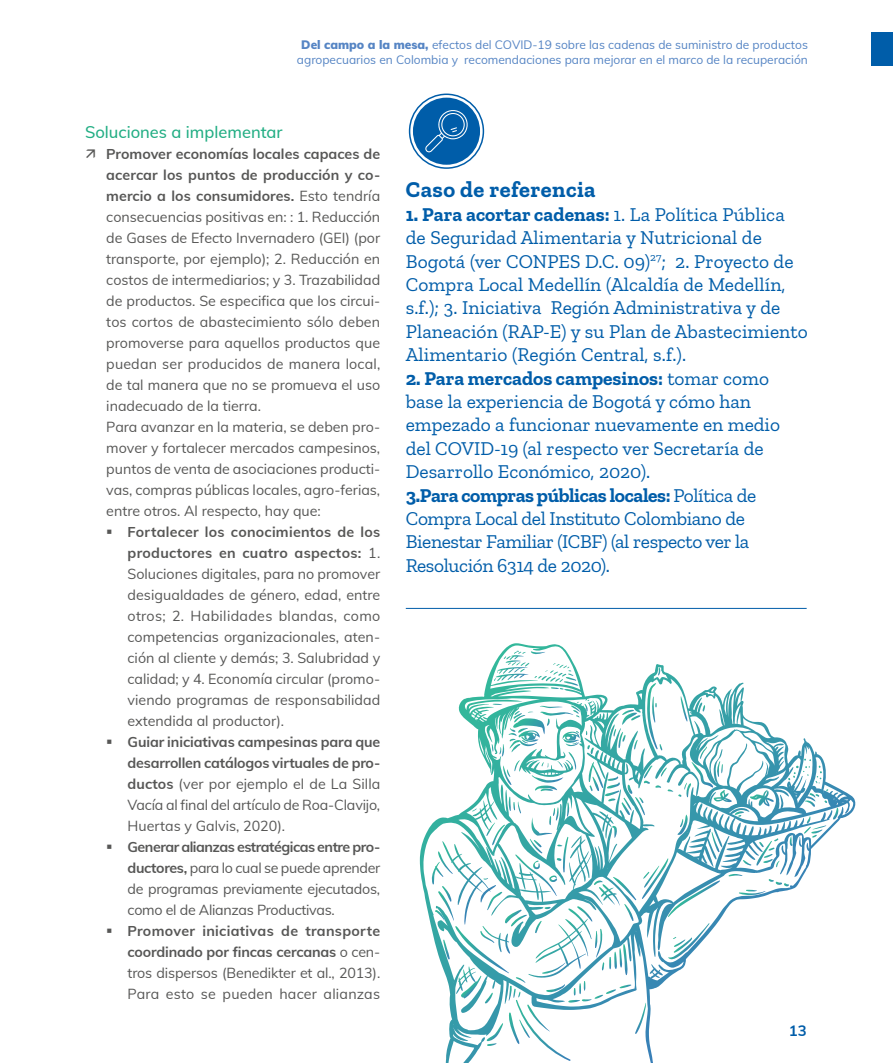
<style>
.page{position:relative;width:893px;height:1063px;background:#fff}
.page>*{position:absolute;margin:0;border:0;box-sizing:border-box;transform-origin:0 0}
.t1{font:700 22.5px "Zilla Slab";letter-spacing:.02em;color:#005da9}
.t2{font:19.5px/23.4px "Zilla Slab";color:#005da9}
.t3{font:500 16.5px "Mulish";color:#23ae84}
.t4{font:700 15px "Mulish";color:#005da9}
.t5{font:14.25px/21px "Mulish";color:#575756;text-align:justify}
.t6{font:12px/15px "Mulish";color:#5685c4;text-align:center}
.s1{font-weight:900}
.s2{font-weight:700}
</style>
<div class="page">
<div style="left:872px;top:32px;width:21px;height:34px;background:#005da9"></div>
<svg style="left:420px;top:644px;width:93px;height:419px"></svg>
<svg style="left:431px;top:651px;width:408px;height:410px"></svg>
<hr style="left:406px;top:608px;width:401px;height:1px;background:#005da9">
<svg style="left:410px;top:94px;width:73px;height:74px"></svg>
<div style="left:409px;top:94px;width:75px;height:75px;border:2px solid #005da9;border-radius:50%"></div>
<div style="left:413px;top:98px;width:67px;height:67px;background:#005da9;border-radius:50%"></div>
<svg style="left:425px;top:110px;width:43px;height:42px"></svg>
<p class="t6" style="left:297px;top:37px;width:512px"><span class="s1">Del campo a la mesa,</span> efectos del COVID-19 sobre las cadenas de suministro de productos agropecuarios en Colombia y recomendaciones para mejorar en el marco de la recuperación</p>
<p class="t3" style="left:85px;top:120px;width:199px">Soluciones a implementar</p>
<p class="t5" style="left:106px;top:143px;width:276px;text-align:left"><span class="s2">Promover economías locales capaces de acercar los puntos de producción y co&shy;mercio a los consumidores.</span> Esto tendría consecuencias positivas en: : 1. Reducción de Gases de Efecto Invernadero (GEI) (por transporte, por ejemplo); 2. Reducción en costos de intermediarios; y 3. Trazabilidad de productos. Se especifica que los circui&shy;tos cortos de abastecimiento sólo deben promoverse para aquellos productos que puedan ser producidos de manera local, de tal manera que no se promueva el uso inadecuado de la tierra.<br>Para avanzar en la materia, se deben pro&shy;mover y fortalecer mercados campesinos, puntos de venta de asociaciones producti&shy;vas, compras públicas locales, agro-ferias, entre otros. Al respecto, hay que:</p>
<p class="t5" style="left:128px;top:521px;width:254px"><span class="s2">Fortalecer los conocimientos de los productores en cuatro aspectos:</span> 1.<br>Soluciones digitales, para no promover desigualdades de género, edad, entre otros; 2. Habilidades blandas, como competencias organizacionales, aten&shy;ción al cliente y demás; 3. Salubridad y calidad; y 4. Economía circular (promo&shy;viendo programas de responsabilidad extendida al productor).</p>
<p class="t5" style="left:128px;top:731px;width:254px"><span class="s2">Guiar iniciativas campesinas para que desarrollen catálogos virtuales de pro&shy;ductos</span> (ver por ejemplo el de La Silla Vacía al final del artículo de Roa-Clavijo, Huertas y Galvis, 2020).</p>
<p class="t5" style="left:128px;top:836px;width:254px"><span class="s2">Generar alianzas estratégicas entre pro&shy;ductores,</span> para lo cual se puede aprender de programas previamente ejecutados, como el de Alianzas Productivas.</p>
<p class="t5" style="left:128px;top:920px;width:254px"><span class="s2">Promover iniciativas de transporte coordinado por fincas cercanas</span> o cen&shy;tros dispersos (Benedikter et al., 2013).<br>Para esto se pueden hacer alianzas</p>
<h1 class="t1" style="left:406px;top:177px;width:191px">Caso de referencia</h1>
<p class="t2" style="left:406px;top:203px;width:404px"><span class="s2">1. Para acortar cadenas:</span> 1. La Política Pública de Seguridad Alimentaria y Nutricional de Bogotá (ver CONPES D.C. 09)<sup>27</sup>; 2. Proyecto de Compra Local Medellín (Alcaldía de Medellín, s.f.); 3. Iniciativa Región Administrativa y de Planeación (RAP-E) y su Plan de Abastecimiento Alimentario (Región Central, s.f.).</p>
<p class="t2" style="left:406px;top:366px;width:376px"><span class="s2">2. Para mercados campesinos:</span> tomar como base la experiencia de Bogotá y cómo han empezado a funcionar nuevamente en medio del COVID-19 (al respecto ver Secretaría de Desarrollo Económico, 2020).<br><span class="s2">3.Para compras públicas locales:</span> Política de Compra Local del Instituto Colombiano de Bienestar Familiar (ICBF) (al respecto ver la Resolución 6314 de 2020).</p>
<p class="t4" style="left:789px;top:1019px;width:19px">13</p>
</div>
